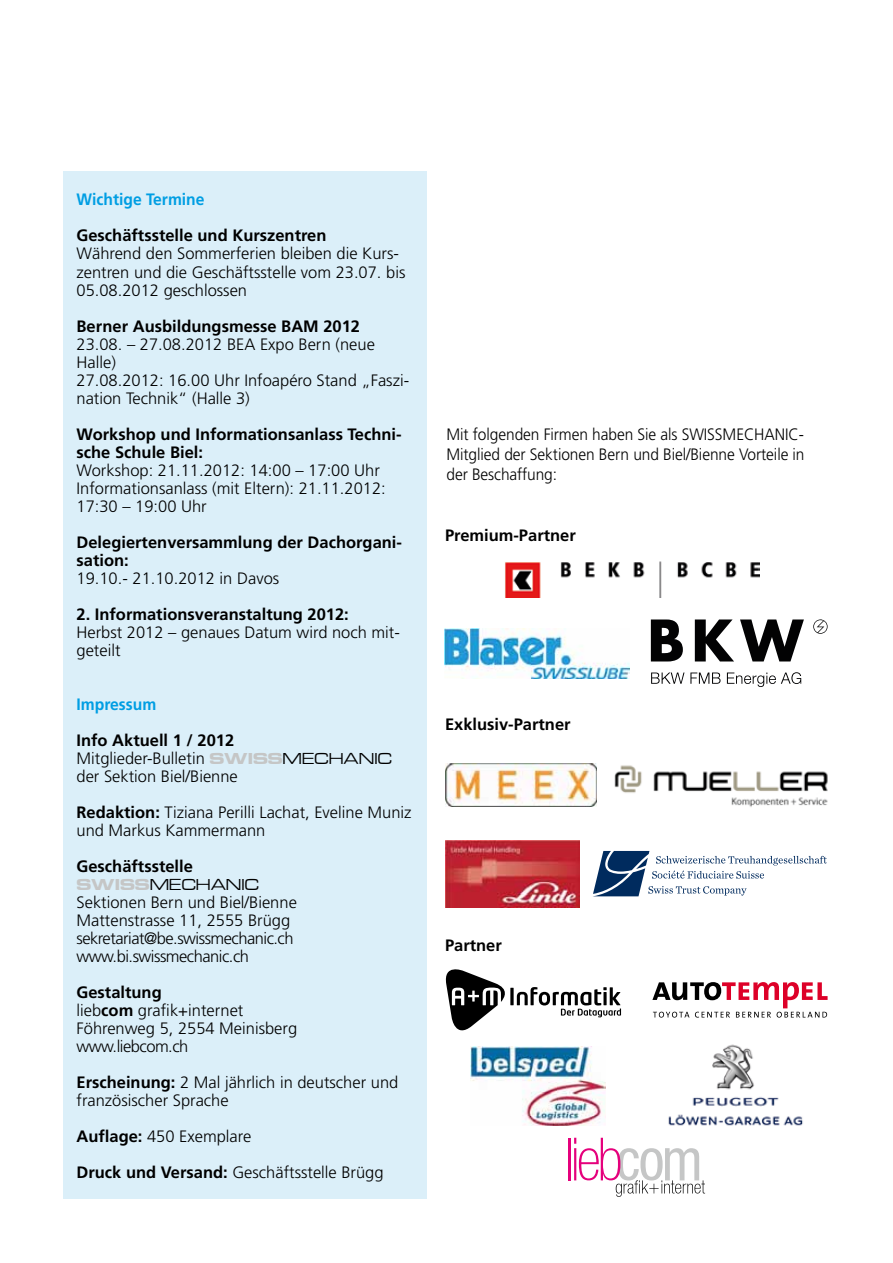
<style>
.page{position:relative;width:893px;height:1263px;background:#fff}
.page>*{position:absolute;margin:0;border:0;box-sizing:border-box;transform-origin:0 0}
.t1{font:300 16.5px/18px "Frutiger";color:#000}
.t2{font:700 16.5px/18px "Frutiger";color:#000}
.t3{font:300 16.5px/19.8px "Frutiger";color:#000;text-align:justify;scale:.94 1}
.t4{font:700 16.5px "Frutiger";color:#009ee3;scale:.95 1}
.t5{font:16.5px "Eurostile MN Extended";color:#000}
.s1{font-weight:700}
.s2{font-family:"Eurostile MN Extended";font-weight:700;color:#c5c6c6}
.s3{font-family:"Eurostile MN Extended";font-weight:400}
.s4{font-weight:700;color:#c5c6c6}
</style>
<div class="page">
<div style="left:64px;top:171px;width:363px;height:1028px;background:#dbeff9"></div>
<img style="left:505px;top:561px;width:255px;height:36px">
<img style="left:446px;top:763px;width:151px;height:43px">
<img style="left:446px;top:840px;width:134px;height:67px">
<img style="left:614px;top:765px;width:213px;height:42px">
<svg style="left:593px;top:851px;width:234px;height:45px"></svg>
<svg style="left:445px;top:969px;width:176px;height:62px"></svg>
<svg style="left:652px;top:982px;width:176px;height:35px"></svg>
<img style="left:471px;top:1047px;width:134px;height:79px">
<img style="left:668px;top:1044px;width:135px;height:82px">
<hr style="left:568px;top:1138px;width:3px;height:42px;background:#e5007c">
<svg style="left:574px;top:1138px;width:131px;height:59px"></svg>
<svg style="left:813px;top:619px;width:15px;height:15px"></svg>
<svg style="left:695px;top:619px;width:39px;height:42px"></svg>
<svg style="left:740px;top:619px;width:64px;height:42px"></svg>
<svg style="left:651px;top:619px;width:32px;height:42px"></svg>
<svg style="left:651px;top:672px;width:33px;height:12px"></svg>
<svg style="left:690px;top:672px;width:30px;height:12px"></svg>
<svg style="left:727px;top:672px;width:74px;height:15px"></svg>
<img style="left:445px;top:628px;width:184px;height:50px">
<p class="t4" style="left:77px;top:190px;width:136px">Wichtige Termine</p>
<p class="t2" style="left:77px;top:227px;width:251px">Geschäftsstelle und Kurszentren</p>
<p class="t1" style="left:77px;top:245px;width:330px">Während den Sommerferien bleiben die Kurs&shy;zentren und die Geschäftsstelle vom 23.07. bis<br>05.08.2012 geschlossen</p>
<p class="t2" style="left:77px;top:317px;width:285px">Berner Ausbildungsmesse BAM 2012</p>
<p class="t1" style="left:77px;top:335px;width:334px">23.08. – 27.08.2012 BEA Expo Bern (neue<br>Halle)<br>27.08.2012: 16.00 Uhr Infoapéro Stand „Faszi&shy;nation Technik“ (Halle 3)</p>
<p class="t2" style="left:77px;top:425px;width:327px">Workshop und Informationsanlass Techni&shy;sche Schule Biel:</p>
<p class="t1" style="left:77px;top:461px;width:311px">Workshop: 21.11.2012: 14:00 – 17:00 Uhr<br>Informationsanlass (mit Eltern): 21.11.2012:<br>17:30 – 19:00 Uhr</p>
<p class="t2" style="left:77px;top:533px;width:327px">Delegiertenversammlung der Dachorgani&shy;sation:</p>
<p class="t1" style="left:77px;top:569px;width:204px">19.10.- 21.10.2012 in Davos</p>
<p class="t2" style="left:77px;top:605px;width:274px">2. Informationsveranstaltung 2012:</p>
<p class="t1" style="left:77px;top:623px;width:325px">Herbst 2012 – genaues Datum wird noch mit&shy;geteilt</p>
<p class="t4" style="left:77px;top:694px;width:86px">Impressum</p>
<p class="t1" style="left:77px;top:731px;width:317px"><span class="s1">Info Aktuell 1 / 2012<br></span>Mitglieder-Bulletin <span class="s2">SWISS</span><span class="s3">MECHANIC </span>der Sektion Biel/Bienne</p>
<p class="t1" style="left:77px;top:803px;width:336px"><span class="s1">Redaktion:</span> Tiziana Perilli Lachat, Eveline Muniz und Markus Kammermann</p>
<p class="t2" style="left:77px;top:857px;width:118px">Geschäftsstelle</p>
<p class="t5" style="left:77px;top:875px;width:184px"><span class="s4">SWISS</span>MECHANIC</p>
<p class="t1" style="left:77px;top:893px;width:222px">Sektionen Bern und Biel/Bienne<br>Mattenstrasse 11, 2555 Brügg sekretariat@be.swissmechanic.ch www.bi.swissmechanic.ch</p>
<p class="t1" style="left:77px;top:983px;width:222px"><span class="s1">Gestaltung<br></span>lieb<span class="s1">com</span> grafik+internet<br>Föhrenweg 5, 2554 Meinisberg www.liebcom.ch</p>
<p class="t1" style="left:77px;top:1073px;width:323px"><span class="s1">Erscheinung:</span> 2 Mal jährlich in deutscher und französischer Sprache</p>
<p class="t1" style="left:77px;top:1118px;width:309px;line-height:36px"><span class="s1">Auflage:</span> 450 Exemplare<br><span class="s1">Druck und Versand:</span> Geschäftsstelle Brügg</p>
<p class="t3" style="left:446px;top:425px;width:382px">Mit folgenden Firmen haben Sie als SWISSMECHANIC-Mitglied der Sektionen Bern und Biel/Bienne Vorteile in der Beschaffung:</p>
<p class="t2" style="left:445px;top:526px;width:132px">Premium-Partner</p>
<p class="t2" style="left:445px;top:715px;width:127px">Exklusiv-Partner</p>
<p class="t2" style="left:445px;top:936px;width:58px">Partner</p>
</div>
